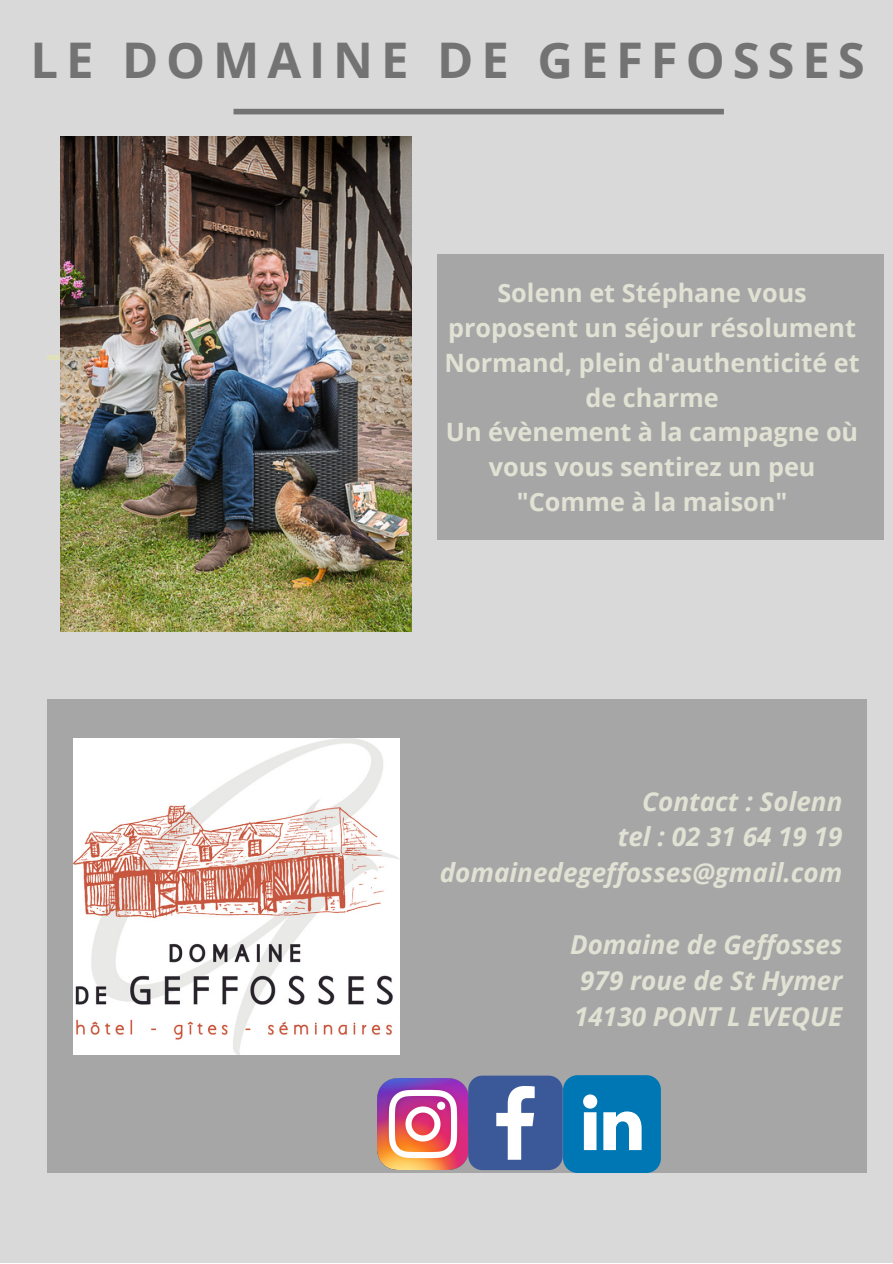
<style>
.page{position:relative;width:893px;height:1264px;background:#fff}
.page>*{position:absolute;margin:0;border:0;box-sizing:border-box;transform-origin:0 0}
.t1{font:700 49.05px "Open Sans";letter-spacing:.16em;color:#737373}
.t2{font:italic 700 26.1px/36px "Open Sans";color:#e1e2d4;text-align:right}
.t3{font:700 25.2px/34.8px "Open Sans";color:#e1e2d4;text-align:center}
</style>
<div class="page">
<div style="left:0;top:0;width:892px;height:1262px;background:#d9d9d9"></div>
<div style="left:47px;top:355px;width:53px;height:5px;background:#e1e0bc"></div>
<div style="left:233px;top:109px;width:490px;height:5px;background:#737373"></div>
<div style="left:437px;top:254px;width:446px;height:285px;background:#a6a6a6"></div>
<div style="left:47px;top:699px;width:819px;height:473px;background:#a6a6a6"></div>
<img style="left:377px;top:1078px;width:91px;height:91px">
<svg style="left:468px;top:1075px;width:192px;height:97px;background:#4984b6"></svg>
<img style="left:73px;top:738px;width:326px;height:316px">
<img style="left:61px;top:136px;width:350px;height:495px">
<h1 class="t1" style="left:30px;top:26px;width:835px">LE DOMAINE DE GEFFOSSES</h1>
<p class="t3" style="left:444px;top:275px;width:416px">Solenn et Stéphane vous proposent un séjour résolument<br>Normand, plein d'authenticité et de charme<br>Un évènement à la campagne où vous vous sentirez un peu "Comme à la maison"</p>
<p class="t2" style="left:439px;top:782px;width:404px">Contact : Solenn<br>tel : 02 31 64 19 19 domainedegeffosses@gmail.com</p>
<p class="t2" style="left:570px;top:926px;width:274px;text-align:justify">Domaine de Geffosses 979 roue de St Hymer 14130 PONT L EVEQUE</p>
</div>
